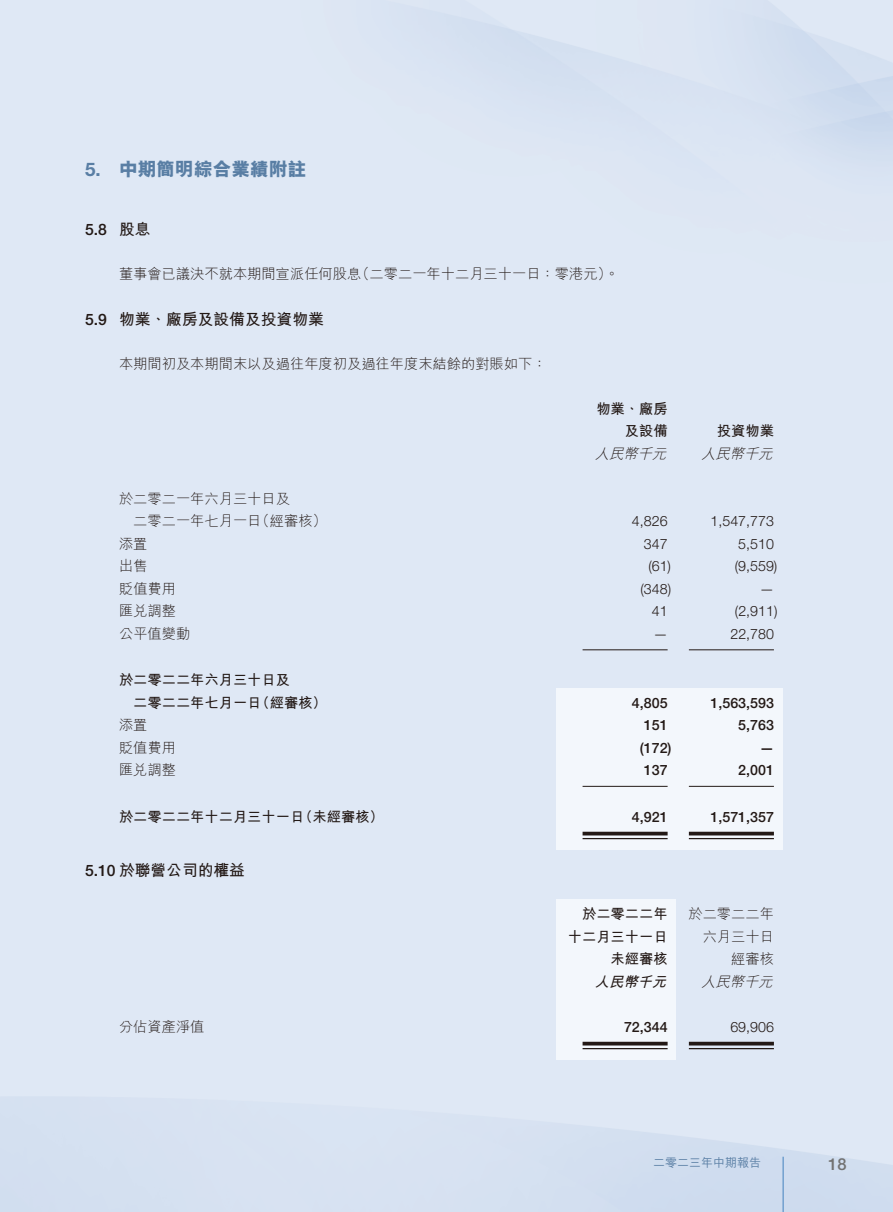
<style>
.page{position:relative;width:893px;height:1212px;background:#fff}
.page>*{position:absolute;margin:0;border:0;box-sizing:border-box;transform-origin:0 0}
.t1{font:800 18.75px "M Hei HK";color:#597ea4}
.t2{font:700 18.75px "Helvetica Neue LT Std";color:#597ea4}
.t3{font:500 16.5px "Helvetica Neue LT Std";color:#727272}
.t4{font:700 15.75px "M Hei HK";color:#231916}
.t5{font:500 15.75px "Helvetica Neue LT Std";color:#231916}
.t6{font:300 14.25px "M Hei HK";color:#231916}
.t7{font:700 14.25px "M Hei HK";color:#231916}
.t8{font:300 14.25px "Helvetica Neue LT Std";color:#231916}
.t9{font:500 14.25px "Helvetica Neue LT Std";color:#231916}
.t10{font:italic 300 14.25px "M Hei HK";color:#231916}
.t11{font:italic 700 14.25px "M Hei HK";color:#231916}
.t12{font:500 12px "M Hei HK";color:#597ea4}
.s1{font-family:"Helvetica Neue LT Std";font-weight:500}
</style>
<div class="page">
<hr style="left:782px;top:1157px;width:2px;height:55px;background:#72a0cf">
<div style="left:556px;top:688px;width:226px;height:162px;background:#f3f7fc"></div>
<div style="left:556px;top:899px;width:119px;height:161px;background:#f3f7fc"></div>
<hr style="left:583px;top:649px;width:85px;height:1px;background:#231916">
<hr style="left:689px;top:649px;width:85px;height:1px;background:#231916">
<hr style="left:583px;top:786px;width:85px;height:1px;background:#231916">
<hr style="left:689px;top:786px;width:85px;height:1px;background:#231916">
<hr style="left:583px;top:832px;width:85px;height:3px;background:#231916">
<hr style="left:583px;top:838px;width:85px;height:1px;background:#231916">
<hr style="left:689px;top:832px;width:85px;height:3px;background:#231916">
<hr style="left:689px;top:838px;width:85px;height:1px;background:#231916">
<hr style="left:583px;top:1042px;width:85px;height:3px;background:#231916">
<hr style="left:583px;top:1048px;width:85px;height:1px;background:#231916">
<hr style="left:689px;top:1042px;width:85px;height:3px;background:#231916">
<hr style="left:689px;top:1048px;width:85px;height:1px;background:#231916">
<h1 class="t2" style="left:85px;top:158px;width:17px">5.</h1>
<h1 class="t1" style="left:119px;top:160px;width:189px">中期簡明綜合業績附註</h1>
<p class="t5" style="left:85px;top:220px;width:23px">5.8</p>
<p class="t5" style="left:85px;top:310px;width:23px">5.9</p>
<p class="t4" style="left:119px;top:218px;width:33px">股息</p>
<p class="t6" style="left:355px;top:266px;width:265px">（二零二一年十二月三十一日：零港元。(</p>
<p class="t6" style="left:119px;top:266px;width:244px">董事會已議決不就本期間宣派任何股息</p>
<p class="t4" style="left:119px;top:308px;width:206px">物業、廠房及設備及投資物業</p>
<p class="t6" style="left:119px;top:356px;width:429px">本期間初及本期間末以及過往年度初及過往年度末結餘的對賬如下：</p>
<p class="t7" style="left:596px;top:398px;width:73px">物業、廠房</p>
<p class="t7" style="left:625px;top:421px;width:44px">及設備</p>
<p class="t10" style="left:595px;top:446px;width:77px">人民幣千元</p>
<p class="t6" style="left:119px;top:491px;width:172px">於二零二一年六月三十日及</p>
<p class="t6" style="left:256px;top:514px;width:73px">（經審核(</p>
<p class="t6" style="left:133px;top:514px;width:130px">二零二一年七月一日</p>
<p class="t8" style="left:632px;top:513px;width:37px">4,826</p>
<p class="t6" style="left:119px;top:536px;width:30px">添置</p>
<p class="t8" style="left:644px;top:535px;width:25px">347</p>
<p class="t6" style="left:119px;top:559px;width:30px">出售</p>
<p class="t8" style="left:648px;top:558px;width:24px">)61(</p>
<p class="t6" style="left:119px;top:581px;width:58px">貶值費用</p>
<p class="t8" style="left:640px;top:580px;width:32px">)348(</p>
<p class="t6" style="left:119px;top:604px;width:58px">匯兌調整</p>
<p class="t8" style="left:652px;top:603px;width:17px">41</p>
<p class="t6" style="left:119px;top:626px;width:73px">公平值變動</p>
<p class="t7" style="left:119px;top:670px;width:172px">於二零二二年六月三十日及</p>
<p class="t8" style="left:653px;top:625px;width:16px">—</p>
<p class="t7" style="left:256px;top:692px;width:73px">（經審核(</p>
<p class="t7" style="left:133px;top:692px;width:130px">二零二二年七月一日</p>
<p class="t9" style="left:632px;top:694px;width:37px">4,805</p>
<p class="t6" style="left:119px;top:718px;width:30px">添置</p>
<p class="t9" style="left:644px;top:717px;width:25px">151</p>
<p class="t6" style="left:119px;top:740px;width:58px">貶值費用</p>
<p class="t9" style="left:640px;top:739px;width:33px">)172(</p>
<p class="t6" style="left:119px;top:763px;width:58px">匯兌調整</p>
<p class="t9" style="left:644px;top:762px;width:25px">137</p>
<p class="t7" style="left:298px;top:806px;width:87px">（未經審核(</p>
<p class="t7" style="left:119px;top:806px;width:187px">於二零二二年十二月三十一日</p>
<p class="t4" style="left:85px;top:858px;width:162px"><span class="s1">5.10</span> 於聯營公司的權益</p>
<p class="t9" style="left:632px;top:808px;width:37px">4,921</p>
<p class="t7" style="left:582px;top:904px;width:87px">於二零二二年</p>
<p class="t7" style="left:568px;top:926px;width:101px">十二月三十一日</p>
<p class="t7" style="left:611px;top:949px;width:58px">未經審核</p>
<p class="t11" style="left:595px;top:971px;width:78px">人民幣千元</p>
<p class="t6" style="left:119px;top:1019px;width:87px">分佔資產淨值</p>
<p class="t9" style="left:624px;top:1018px;width:45px">72,344</p>
<p class="t7" style="left:717px;top:421px;width:59px">投資物業</p>
<p class="t10" style="left:701px;top:446px;width:77px">人民幣千元</p>
<p class="t8" style="left:710px;top:513px;width:65px">1,547,773</p>
<p class="t8" style="left:738px;top:535px;width:37px">5,510</p>
<p class="t8" style="left:735px;top:558px;width:44px">)9,559(</p>
<p class="t8" style="left:760px;top:580px;width:16px">—</p>
<p class="t8" style="left:735px;top:603px;width:44px">)2,911(</p>
<p class="t8" style="left:730px;top:625px;width:45px">22,780</p>
<p class="t9" style="left:710px;top:694px;width:65px">1,563,593</p>
<p class="t9" style="left:738px;top:717px;width:37px">5,763</p>
<p class="t9" style="left:760px;top:739px;width:16px">—</p>
<p class="t9" style="left:738px;top:762px;width:37px">2,001</p>
<p class="t9" style="left:710px;top:808px;width:65px">1,571,357</p>
<p class="t6" style="left:688px;top:907px;width:87px">於二零二二年</p>
<p class="t6" style="left:703px;top:929px;width:73px">六月三十日</p>
<p class="t6" style="left:731px;top:952px;width:44px">經審核</p>
<p class="t10" style="left:701px;top:974px;width:77px">人民幣千元</p>
<p class="t8" style="left:730px;top:1018px;width:45px">69,906</p>
<p class="t12" style="left:653px;top:1154px;width:109px">二零二三年中期報告</p>
<p class="t3" style="left:828px;top:1155px;width:20px">18</p>
</div>
